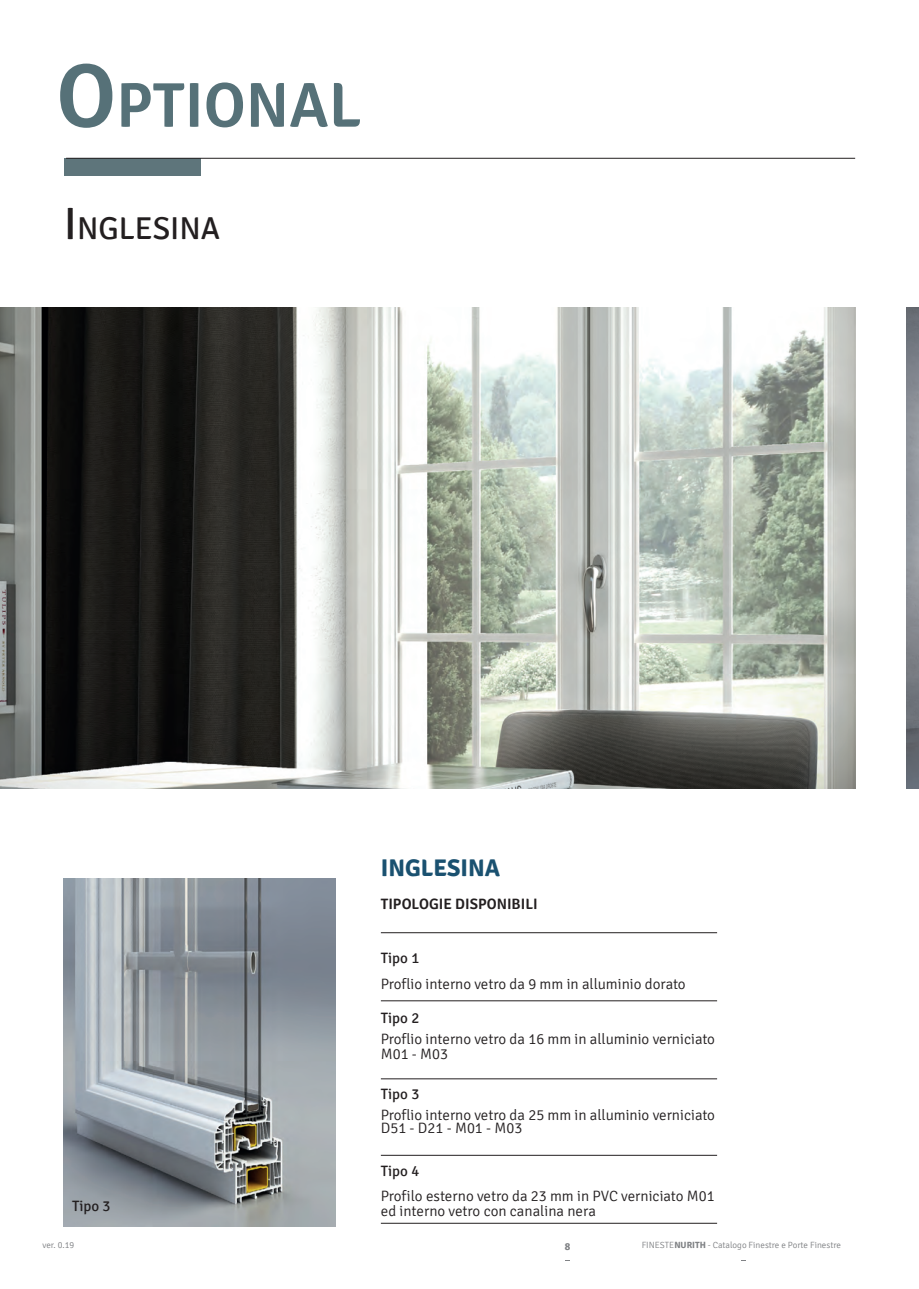
<style>
.page{position:relative;width:919px;height:1289px;background:#fff}
.page>*{position:absolute;margin:0;border:0;box-sizing:border-box;transform-origin:0 0}
.t1{font:600 63.15px "Signika";color:#567178}
.t2{font:31.5px "Signika";color:#231f20}
.t3{font:700 24px "Signika";color:#1a5170}
.t4{font:300 15px/15px "Signika";color:#231f20}
.t5{font:15px "Signika";color:#231f20}
.t6{font:600 15px "Signika";color:#231f20}
.t7{font:700 10.5px "Signika";color:#808285}
.t8{font:300 9px "Signika";color:#808285}
.s1{font-size:90.3px}
.s2{font-size:45px}
.s3{font-weight:700}
</style>
<div class="page">
<img style="left:64px;top:878px;width:271px;height:347px">
<hr style="left:381px;top:1000px;width:336px;height:1px;background:#231f20">
<hr style="left:381px;top:932px;width:336px;height:1px;background:#231f20">
<hr style="left:381px;top:1078px;width:336px;height:1px;background:#231f20">
<hr style="left:381px;top:1222px;width:336px;height:1px;background:#231f20">
<hr style="left:381px;top:1154px;width:336px;height:1px;background:#231f20">
<img style="left:0;top:307px;width:855px;height:481px">
<img style="left:906px;top:307px;width:12px;height:481px">
<div style="left:64px;top:158px;width:136px;height:17px;background:#5e757b"></div>
<hr style="left:66px;top:158px;width:789px;height:1px;background:#231f20">
<h1 class="t1" style="left:56px;top:68px;width:306px"><span class="s1">O</span>PTIONAL</h1>
<h2 class="t2" style="left:64px;top:210px;width:158px"><span class="s2">I</span>NGLESI NA</h2>
<p class="t5" style="left:72px;top:1197px;width:40px">Tipo 3</p>
<h3 class="t3" style="left:381px;top:853px;width:121px">INGLESINA</h3>
<p class="t6" style="left:381px;top:895px;width:158px">TIPOLOGIE DISPONIBILI</p>
<p class="t5" style="left:381px;top:949px;width:40px">Tipo 1</p>
<p class="t4" style="left:381px;top:976px;width:306px">Proflio interno vetro da 9 mm in alluminio dorato</p>
<p class="t5" style="left:381px;top:1009px;width:40px">Tipo 2</p>
<p class="t4" style="left:381px;top:1031px;width:336px">Proflio interno vetro da 16 mm in alluminio verniciato<br>M01 - M03</p>
<p class="t5" style="left:381px;top:1085px;width:40px">Tipo 3</p>
<p class="t4" style="left:381px;top:1108px;width:336px;line-height:13.5px">Proflio interno vetro da 25 mm in alluminio verniciato<br>D51 - D21 - M01 - M03</p>
<p class="t5" style="left:381px;top:1162px;width:40px">Tipo 4</p>
<p class="t4" style="left:381px;top:1189px;width:335px">Profilo esterno vetro da 23 mm in PVC verniciato M01 ed interno vetro con canalina nera</p>
<p class="t8" style="left:43px;top:1239px;width:33px">ver. 0.19</p>
<p class="t7" style="left:565px;top:1239px;width:7px">8</p>
<p class="t8" style="left:641px;top:1239px;width:201px">FINESTE<span class="s3">NURITH</span> - Catalogo Finestre e Porte Finestre</p>
</div>
